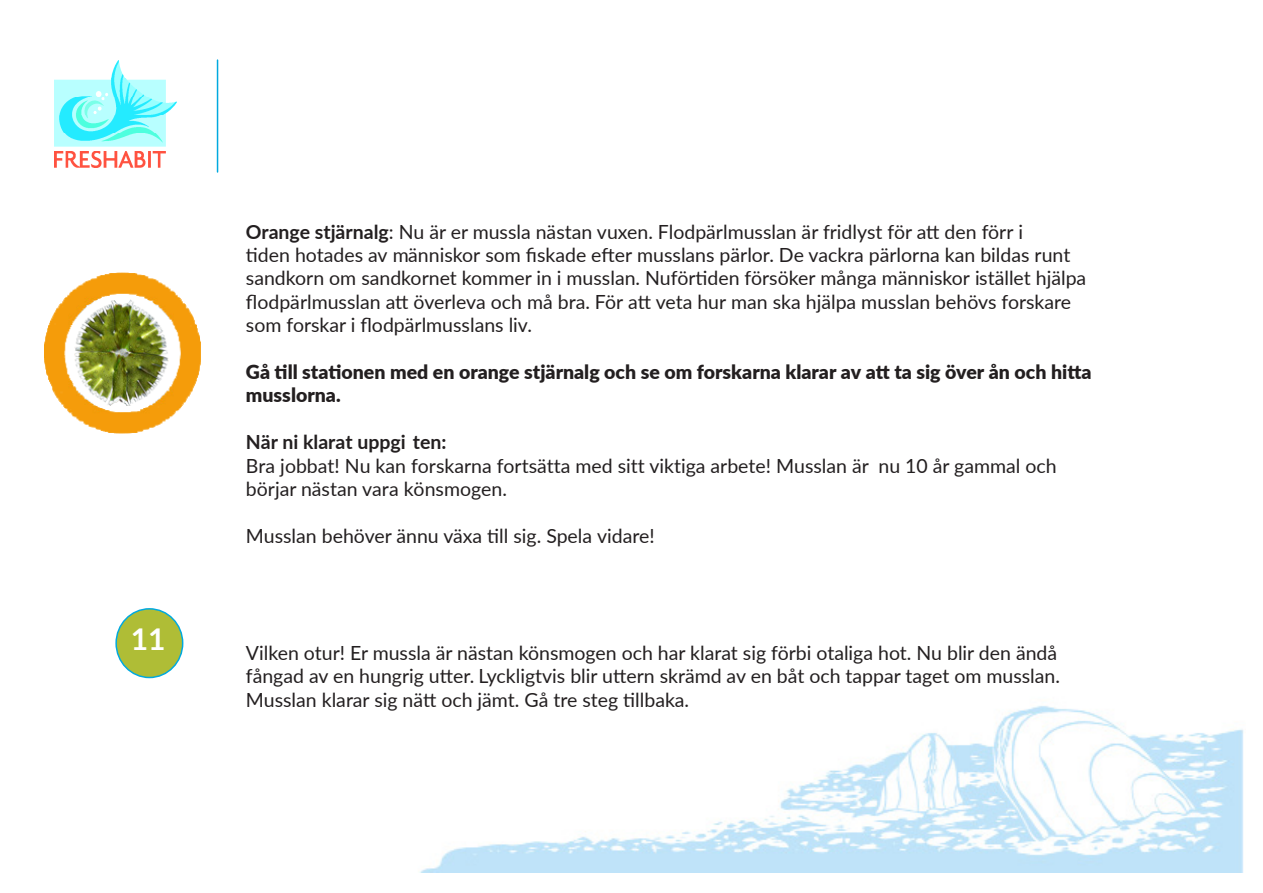
<style>
.page{position:relative;width:1263px;height:893px;background:#fff}
.page>*{position:absolute;margin:0;border:0;box-sizing:border-box;transform-origin:0 0}
.t1{font:700 30px "Lato";color:#fff}
.ingress{font:19.5px/23.4px "Lato";color:#231f20}
.ingress-2{font:900 19.5px/23.4px "Lato";color:#231f20}
.s1{font-weight:700}
.s2{font-style:inherit}
</style>
<div class="page">
<img style="left:419px;top:705px;width:825px;height:168px">
<hr style="left:217px;top:60px;width:1px;height:112px;background:#00a9df">
<img style="left:54px;top:60px;width:123px;height:108px">
<div style="left:116px;top:609px;width:67px;height:68px;background:#afbd36;border-radius:50%"></div>
<div style="left:115px;top:608px;width:68px;height:70px;border:2px solid #00a9df;border-radius:50%"></div>
<img style="left:45px;top:272px;width:156px;height:161px">
<p class="t1" style="left:131px;top:617px;width:36px">11</p>
<p class="ingress" style="left:246px;top:219px;width:842px"><span class="s1">Orange stjärnalg</span>: Nu är er mussla nästan vuxen. Flodpärlmusslan är fridlyst för att den förr i<br>tiden hotades av människor som fiskade efter musslans pärlor. De vackra pärlorna kan bildas runt sandkorn om sandkornet kommer in i musslan. Nuförtiden försöker många människor istället hjälpa flodpärlmusslan att överleva och må bra. För att veta hur man ska hjälpa musslan behövs forskare som forskar i flodpärlmusslans liv.</p>
<p class="ingress-2" style="left:246px;top:359px;width:847px">Gå till stationen med en orange stjärnalg och se om forskarna klarar av att ta sig över ån och hitta musslorna.</p>
<p class="ingress" style="left:246px;top:429px;width:812px"><span class="s1">När ni klarat uppgi ten:<br></span>Bra jobbat! Nu kan forskarna fortsätta med sitt viktiga arbete! Musslan är <span class="s2">nu 10</span> år gammal och börjar nästan vara könsmogen.</p>
<p class="ingress" style="left:246px;top:523px;width:410px">Musslan behöver ännu växa till sig. Spela vidare!</p>
<p class="ingress" style="left:246px;top:640px;width:816px">Vilken otur! Er mussla är nästan könsmogen och har klarat sig förbi otaliga hot. Nu blir den ändå fångad av en hungrig utter. Lyckligtvis blir uttern skrämd av en båt och tappar taget om musslan.<br>Musslan klarar sig nätt och jämt. Gå tre steg tillbaka.</p>
</div>
